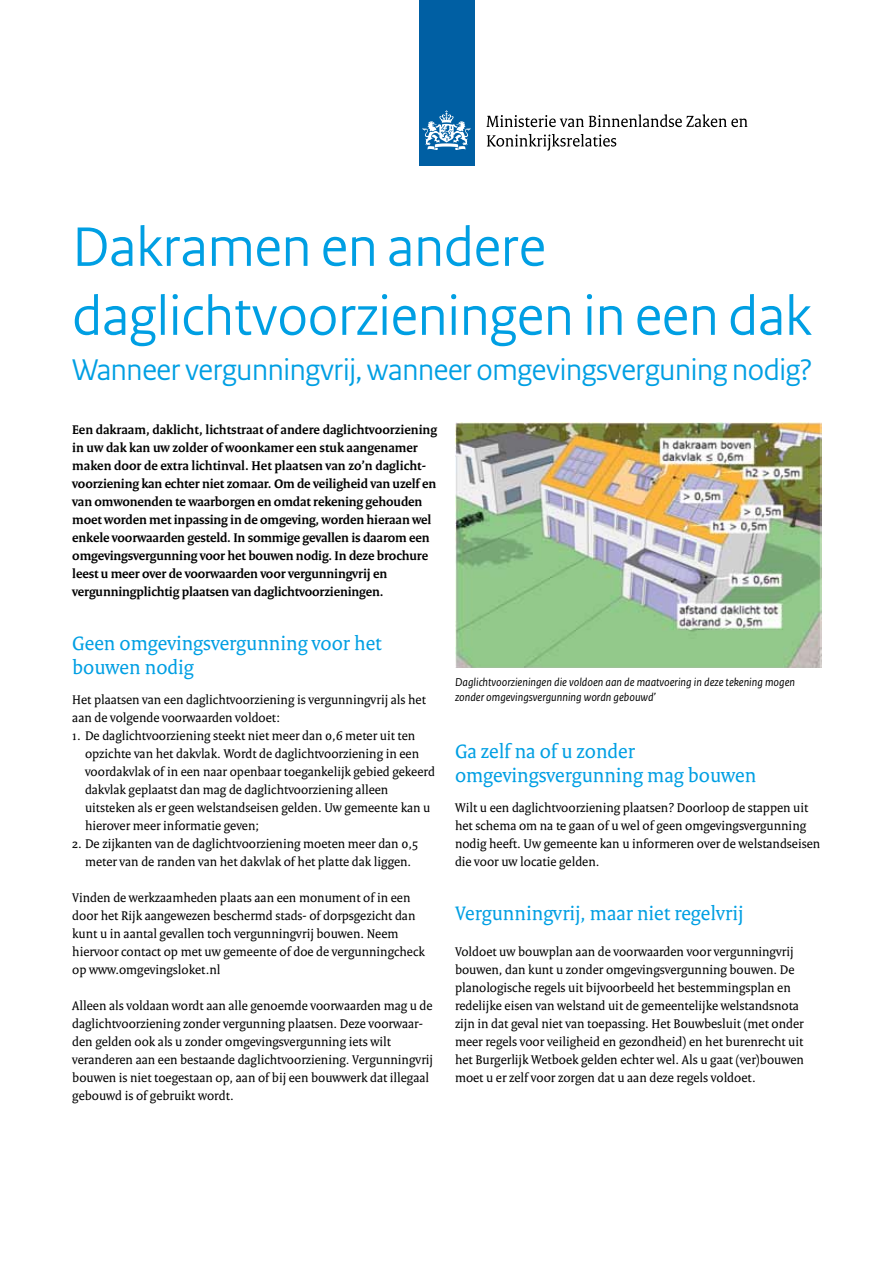
<style>
.page{position:relative;width:893px;height:1263px;background:#fff}
.page>*{position:absolute;margin:0;border:0;box-sizing:border-box;transform-origin:0 0}
.t1{font:58.5px/69px "Rijksoverheid Sans Heading";color:#009fe3}
.t2{font:31.5px "Rijksoverheid Sans Heading";letter-spacing:-.01em;color:#009fe3}
.t3{font:21px/24px "Rijksoverheid Serif";color:#009fe3}
.t4{font:13.5px/18px "Rijksoverheid Serif";color:#000}
.t5{font:700 13.5px/18px "Rijksoverheid Serif";letter-spacing:-.01em;color:#000}
.t6{font:italic 12px/15px "Rijksoverheid Sans Text";color:#000}
</style>
<div class="page">
<img style="left:455px;top:423px;width:367px;height:245px">
<div style="left:419px;top:0;width:55px;height:166px;background:#005fa3"></div>
<svg style="left:423px;top:110px;width:47px;height:40px"></svg>
<svg style="left:486px;top:114px;width:261px;height:13px"></svg>
<svg style="left:487px;top:134px;width:129px;height:17px"></svg>
<h1 class="t1" style="left:72px;top:213px;width:741px">Dakramen en andere daglichtvoorzieningen in een dak</h1>
<h2 class="t2" style="left:72px;top:351px;width:741px">Wanneer vergunningvrij, wanneer omgevingsverguning nodig?</h2>
<p class="t5" style="left:72px;top:420px;width:366px">Een dakraam, daklicht, lichtstraat of andere daglichtvoorziening in uw dak kan uw zolder of woonkamer een stuk aangenamer maken door de extra lichtinval. Het plaatsen van zo’n daglicht&shy;voorziening kan echter niet zomaar. Om de veiligheid van uzelf en van omwonenden te waarborgen en omdat rekening gehouden moet worden met inpassing in de omgeving, worden hieraan wel enkele voorwaarden gesteld. In sommige gevallen is daarom een omgevingsvergunning voor het bouwen nodig. In deze brochure leest u meer over de voorwaarden voor vergunningvrij en vergunningplichtig plaatsen van daglichtvoorzieningen.</p>
<h3 class="t3" style="left:72px;top:631px;width:311px">Geen omgevingsvergunning voor het bouwen nodig</h3>
<p class="t4" style="left:72px;top:690px;width:355px">Het plaatsen van een daglichtvoorziening is vergunningvrij als het aan de volgende voorwaarden voldoet:</p>
<p class="t4" style="left:85px;top:726px;width:351px;text-indent:-13px">1. De daglichtvoorziening steekt niet meer dan 0,6 meter uit ten opzichte van het dakvlak. Wordt de daglichtvoorziening in een voordakvlak of in een naar openbaar toegankelijk gebied gekeerd dakvlak geplaatst dan mag de daglichtvoorziening alleen uitsteken als er geen welstandseisen gelden. Uw gemeente kan u hierover meer informatie geven;</p>
<p class="t4" style="left:72px;top:834px;width:347px;text-align:center">2. De zijkanten van de daglichtvoorziening moeten meer dan 0,5 meter van de randen van het dakvlak of het platte dak liggen.</p>
<p class="t4" style="left:72px;top:888px;width:354px">Vinden de werkzaamheden plaats aan een monument of in een door het Rijk aangewezen beschermd stads- of dorpsgezicht dan kunt u in aantal gevallen toch vergunningvrij bouwen. Neem hiervoor contact op met uw gemeente of doe de vergunningcheck op www.omgevingsloket.nl</p>
<p class="t4" style="left:72px;top:996px;width:362px">Alleen als voldaan wordt aan alle genoemde voorwaarden mag u de daglichtvoorziening zonder vergunning plaatsen. Deze voorwaar&shy;den gelden ook als u zonder omgevingsvergunning iets wilt veranderen aan een bestaande daglichtvoorziening. Vergunningvrij bouwen is niet toegestaan op, aan of bij een bouwwerk dat illegaal gebouwd is of gebruikt wordt.</p>
<p class="t6" style="left:455px;top:675px;width:342px">Daglichtvoorzieningen die voldoen aan de maatvoering in deze tekening mogen zonder omgevingsvergunning wordn gebouwd’</p>
<h3 class="t3" style="left:455px;top:739px;width:303px">Ga zelf na of u zonder omgevingsvergunning mag bouwen</h3>
<p class="t4" style="left:455px;top:798px;width:367px">Wilt u een daglichtvoorziening plaatsen? Doorloop de stappen uit het schema om na te gaan of u wel of geen omgevingsvergunning nodig heeft. Uw gemeente kan u informeren over de welstandseisen die voor uw locatie gelden.</p>
<h3 class="t3" style="left:455px;top:901px;width:290px">Vergunningvrij, maar niet regelvrij</h3>
<p class="t4" style="left:455px;top:942px;width:350px">Voldoet uw bouwplan aan de voorwaarden voor vergunningvrij bouwen, dan kunt u zonder omgevingsvergunning bouwen. De planologische regels uit bijvoorbeeld het bestemmingsplan en redelijke eisen van welstand uit de gemeentelijke welstandsnota zijn in dat geval niet van toepassing. Het Bouwbesluit (met onder meer regels voor veiligheid en gezondheid) en het burenrecht uit het Burgerlijk Wetboek gelden echter wel. Als u gaat (ver)bouwen moet u er zelf voor zorgen dat u aan deze regels voldoet.</p>
</div>
